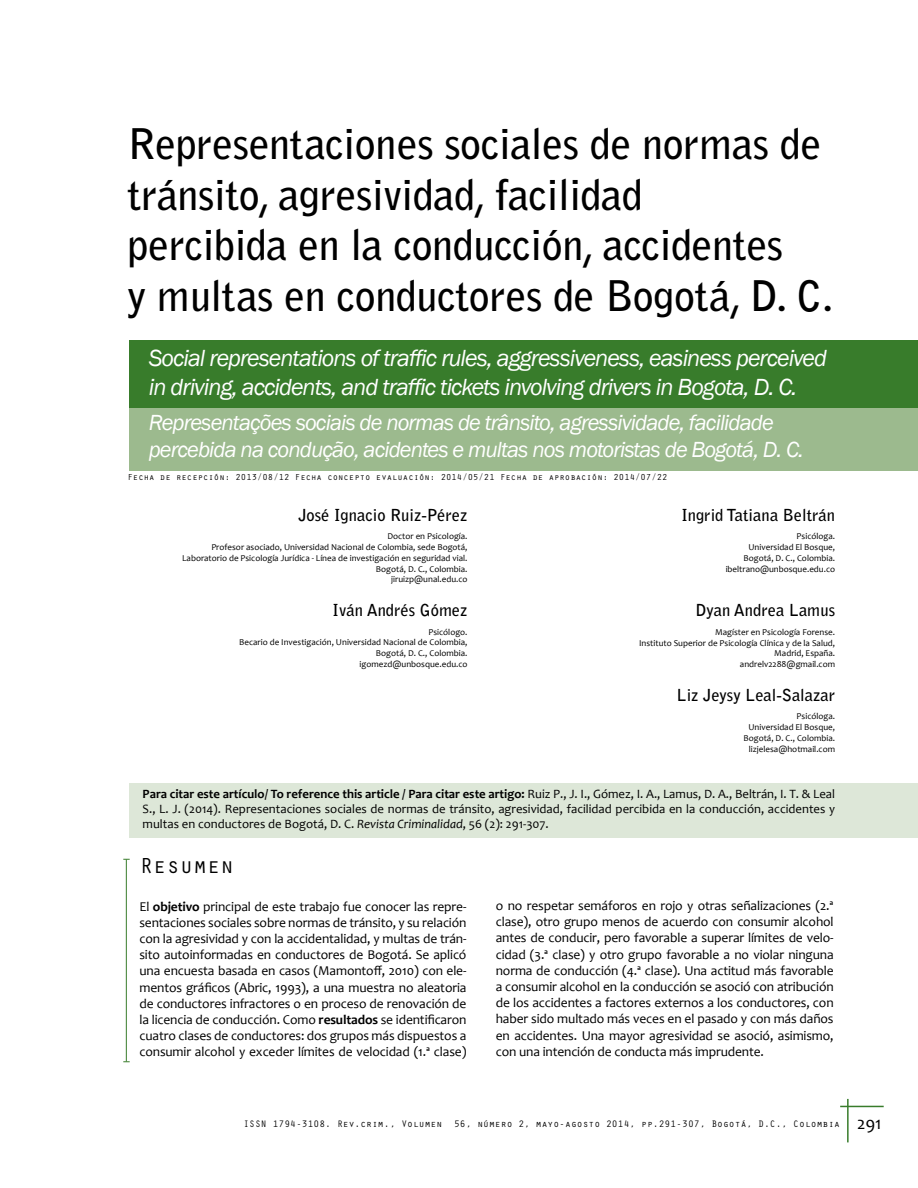
<style>
.page{position:relative;width:918px;height:1188px;background:#fff}
.page>*{position:absolute;margin:0;border:0;box-sizing:border-box;transform-origin:0 0}
.t1{font:700 42px/50.4px "Bell Gothic Std";letter-spacing:-.01em;color:#000}
.t2{font:italic 24px/28.8px "Franklin Gothic";letter-spacing:-.04em;color:#fff}
.t3{font:italic 22.5px/27px "Franklin Gothic";letter-spacing:-.04em;color:#fff}
.t4{font:22.5px "Orator Std";color:#000}
.t5{font:700 16.5px "Bell Gothic Std";color:#000}
.t6{font:13.5px/16.2px "Candara";letter-spacing:-.01em;color:#000;text-align:justify}
.t7{font:12.75px/15.3px "Candara";color:#000;text-align:justify}
.t8{font:9.75px "Orator Std";color:#000}
.t9{font:9px/10.8px "Candara";color:#000;text-align:right}
.t10{font:9px "Orator Std";color:#000}
.s1{font-weight:700}
.s2{font-style:italic}
.s3{font-family:"Candara";font-size:18px}
</style>
<div class="page">
<hr style="left:840px;top:1106px;width:44px;height:1px;background:#387c2b">
<hr style="left:847px;top:1099px;width:2px;height:43px;background:#387c2b">
<div style="left:129px;top:340px;width:789px;height:68px;background:#387c2b"></div>
<div style="left:129px;top:408px;width:789px;height:63px;background:#9cba8e"></div>
<div style="left:129px;top:783px;width:789px;height:55px;background:#dde7d8"></div>
<hr style="left:126px;top:859px;width:1px;height:202px;background:#387c2b">
<h1 class="t1" style="left:128px;top:119px;width:707px">Representaciones sociales de normas de tránsito, agresividad, facilidad<br>percibida en la conducción, accidentes<br>y multas en conductores de Bogotá, D. C.</h1>
<h2 class="t2" style="left:149px;top:345px;width:680px">Social representations of traffic rules, aggressiveness, easiness perceived in driving, accidents, and traffic tickets involving drivers in Bogota, D. C.</h2>
<h3 class="t3" style="left:149px;top:409px;width:656px">Representações sociais de normas de trânsito, agressividade, facilidade percebida na condução, acidentes e multas nos motoristas de Bogotá, D. C.</h3>
<p class="t10" style="left:128px;top:470px;width:541px">Fecha de recepción: 2013/08/12 Fecha concepto evaluación: 2014/05/21 Fecha de aprobación: 2014/07/22</p>
<p class="t5" style="left:298px;top:505px;width:171px">José Ignacio Ruiz-Pérez</p>
<p class="t9" style="left:182px;top:531px;width:287px">Doctor en Psicología.<br>Profesor asociado, Universidad Nacional de Colombia, sede Bogotá, Laboratorio de Psicología Jurídica - Línea de investigación en seguridad vial.<br>Bogotá, D. C., Colombia.<br>jiruizp@unal.edu.co</p>
<p class="t5" style="left:333px;top:600px;width:136px">Iván Andrés Gómez</p>
<p class="t9" style="left:239px;top:626px;width:230px">Psicólogo.<br>Becario de Investigación, Universidad Nacional de Colombia,<br>Bogotá, D. C., Colombia.<br>igomezd@unbosque.edu.co</p>
<p class="t5" style="left:681px;top:505px;width:155px">Ingrid Tatiana Beltrán</p>
<p class="t9" style="left:726px;top:531px;width:111px">Psicóloga.<br>Universidad El Bosque,<br>Bogotá, D. C., Colombia. ibeltrano@unbosque.edu.co</p>
<p class="t5" style="left:696px;top:600px;width:141px">Dyan Andrea Lamus</p>
<p class="t9" style="left:639px;top:626px;width:198px">Magíster en Psicología Forense.<br>Instituto Superior de Psicología Clínica y de la Salud,<br>Madrid, España.<br>andrelv2288@gmail.com</p>
<p class="t5" style="left:677px;top:685px;width:160px">Liz Jeysy Leal-Salazar</p>
<p class="t9" style="left:744px;top:711px;width:93px">Psicóloga.<br>Universidad El Bosque,<br>Bogotá, D. C., Colombia. lizjelesa@hotmail.com</p>
<p class="t7" style="left:143px;top:786px;width:694px"><span class="s1">Para citar este artículo/ To reference this article / Para citar este artigo:</span> Ruiz P., J. I., Gómez, I. A., Lamus, D. A., Beltrán, I. T. &amp; Leal S., L. J. (2014). Representaciones sociales de normas de tránsito, agresividad, facilidad percibida en la conducción, accidentes y multas en conductores de Bogotá, D. C. <span class="s2">Revista Criminalidad</span>, 56 (2): 291-307.</p>
<h3 class="t4" style="left:139px;top:849px;width:96px">Resumen</h3>
<p class="t6" style="left:139px;top:898px;width:329px">El <span class="s1">objetivo</span> principal de este trabajo fue conocer las repre&shy;sentaciones sociales sobre normas de tránsito, y su relación con la agresividad y con la accidentalidad, y multas de trán&shy;sito autoinformadas en conductores de Bogotá. Se aplicó una encuesta basada en casos (Mamontoff, 2010) con ele&shy;mentos gráficos (Abric, 1993), a una muestra no aleatoria de conductores infractores o en proceso de renovación de la licencia de conducción. Como <span class="s1">resultados</span> se identificaron cuatro clases de conductores: dos grupos más dispuestos a consumir alcohol y exceder límites de velocidad (1.ª clase)</p>
<p class="t6" style="left:496px;top:897px;width:339px">o no respetar semáforos en rojo y otras señalizaciones (2.ª clase), otro grupo menos de acuerdo con consumir alcohol antes de conducir, pero favorable a superar límites de velo&shy;cidad (3.ª clase) y otro grupo favorable a no violar ninguna norma de conducción (4.ª clase). Una actitud más favorable a consumir alcohol en la conducción se asoció con atribución de los accidentes a factores externos a los conductores, con haber sido multado más veces en el pasado y con más daños en accidentes. Una mayor agresividad se asoció, asimismo, con una intención de conducta más imprudente.</p>
<p class="t8" style="left:243px;top:1117px;width:640px">ISSN 1794-3108. Rev.crim., Volumen 56, número 2, mayo-agosto 2014, pp.291-307, Bogotá, D.C., Colombia <span class="s3">291</span></p>
</div>
